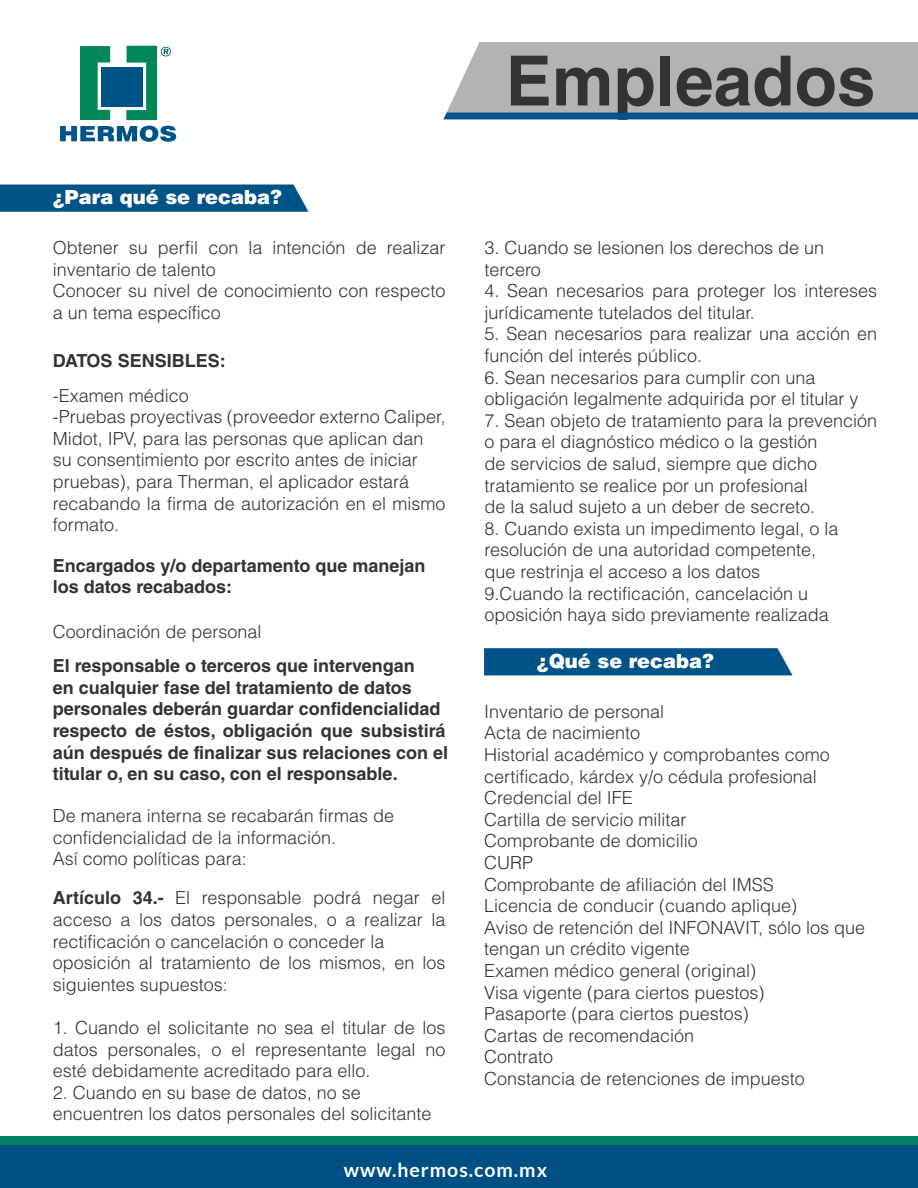
<style>
.page{position:relative;width:918px;height:1188px;background:#fff}
.page>*{position:absolute;margin:0;border:0;box-sizing:border-box;transform-origin:0 0}
.t1{font:700 69.3px "Helvetica LT Std";color:#333}
.t2{font:900 19.5px "Helvetica LT Std";color:#fff}
.t3{font:700 19.5px "Lato";letter-spacing:.05em;color:#fff}
.t4{font:300 18px/21.6px "Helvetica LT Std";color:#333}
.t5{font:700 18px/21.6px "Helvetica LT Std";color:#333}
.s1{font-weight:700}
</style>
<div class="page">
<div style="left:0;top:1143px;width:918px;height:45px;background:#004f85"></div>
<div style="left:0;top:1137px;width:918px;height:8px;background:#008164"></div>
<svg style="left:60px;top:126px;width:116px;height:16px"></svg>
<div style="left:101px;top:67px;width:41px;height:39px;background:#005389"></div>
<svg style="left:80px;top:46px;width:30px;height:74px"></svg>
<svg style="left:126px;top:46px;width:45px;height:74px"></svg>
<svg style="left:443px;top:42px;width:475px;height:77px;background:#a7adb2"></svg>
<div style="left:484px;top:648px;width:309px;height:27px;background:#005389"></div>
<div style="left:0;top:185px;width:309px;height:27px;background:#005389"></div>
<p class="t2" style="left:53px;top:184px;width:231px">¿Para qué se recaba?</p>
<p class="t4" style="left:53px;top:237px;width:394px">Obtener su perfil con la intención de realizar inventario de talento<br>Conocer su nivel de conocimiento con respecto a un tema específico</p>
<p class="t5" style="left:53px;top:350px;width:174px">DATOS SENSIBLES:</p>
<p class="t4" style="left:53px;top:384px;width:394px">-Examen médico<br>-Pruebas proyectivas (proveedor externo Caliper, Midot, IPV, para las personas que aplican dan su consentimiento por escrito antes de iniciar pruebas), para Therman, el aplicador estará recabando la firma de autorización en el mismo formato.</p>
<p class="t5" style="left:53px;top:554px;width:374px">Encargados y/o departamento que manejan los datos recabados:</p>
<p class="t4" style="left:53px;top:620px;width:210px">Coordinación de personal</p>
<p class="t5" style="left:53px;top:655px;width:397px">El responsable o terceros que intervengan<br>en cualquier fase del tratamiento de datos personales deberán guardar confidencialidad respecto de éstos, obligación que subsistirá aún después de finalizar sus relaciones con el titular o, en su caso, con el responsable.</p>
<p class="t4" style="left:53px;top:805px;width:343px">De manera interna se recabarán firmas de confidencialidad de la información.<br>Así como políticas para:</p>
<p class="t4" style="left:53px;top:887px;width:394px"><span class="s1">Artículo 34.-</span> El responsable podrá negar el acceso a los datos personales, o a realizar la rectificación o cancelación o conceder la oposición al tratamiento de los mismos, en los siguientes supuestos:</p>
<p class="t4" style="left:53px;top:1017px;width:394px;text-align:justify">1. Cuando el solicitante no sea el titular de los datos personales, o el representante legal no esté debidamente acreditado para ello.</p>
<p class="t4" style="left:53px;top:1081px;width:380px">2. Cuando en su base de datos, no se encuentren los datos personales del solicitante</p>
<h1 class="t1" style="left:506px;top:39px;width:371px">Empleados</h1>
<p class="t4" style="left:484px;top:237px;width:341px">3. Cuando se lesionen los derechos de un tercero</p>
<p class="t4" style="left:484px;top:280px;width:394px">4. Sean necesarios para proteger los intereses jurídicamente tutelados del titular.</p>
<p class="t4" style="left:484px;top:323px;width:394px">5. Sean necesarios para realizar una acción en función del interés público.</p>
<p class="t4" style="left:484px;top:366px;width:376px">6. Sean necesarios para cumplir con una obligación legalmente adquirida por el titular y</p>
<p class="t4" style="left:484px;top:409px;width:394px">7. Sean objeto de tratamiento para la prevención o para el diagnóstico médico o la gestión<br>de servicios de salud, siempre que dicho tratamiento se realice por un profesional<br>de la salud sujeto a un deber de secreto.</p>
<p class="t4" style="left:484px;top:517px;width:356px">8. Cuando exista un impedimento legal, o la resolución de una autoridad competente, que restrinja el acceso a los datos 9.Cuando la rectificación, cancelación u oposición haya sido previamente realizada</p>
<p class="t2" style="left:537px;top:648px;width:179px">¿Qué se recaba?</p>
<p class="t4" style="left:484px;top:700px;width:383px">Inventario de personal<br>Acta de nacimiento<br>Historial académico y comprobantes como certificado, kárdex y/o cédula profesional<br>Credencial del IFE<br>Cartilla de servicio militar<br>Comprobante de domicilio<br>CURP<br>Comprobante de afiliación del IMSS<br>Licencia de conducir (cuando aplique)<br>Aviso de retención del INFONAVIT, sólo los que tengan un crédito vigente<br>Examen médico general (original)<br>Visa vigente (para ciertos puestos)<br>Pasaporte (para ciertos puestos)<br>Cartas de recomendación<br>Contrato<br>Constancia de retenciones de impuesto</p>
<p class="t3" style="left:344px;top:1158px;width:205px">www.hermos.com.mx</p>
</div>
